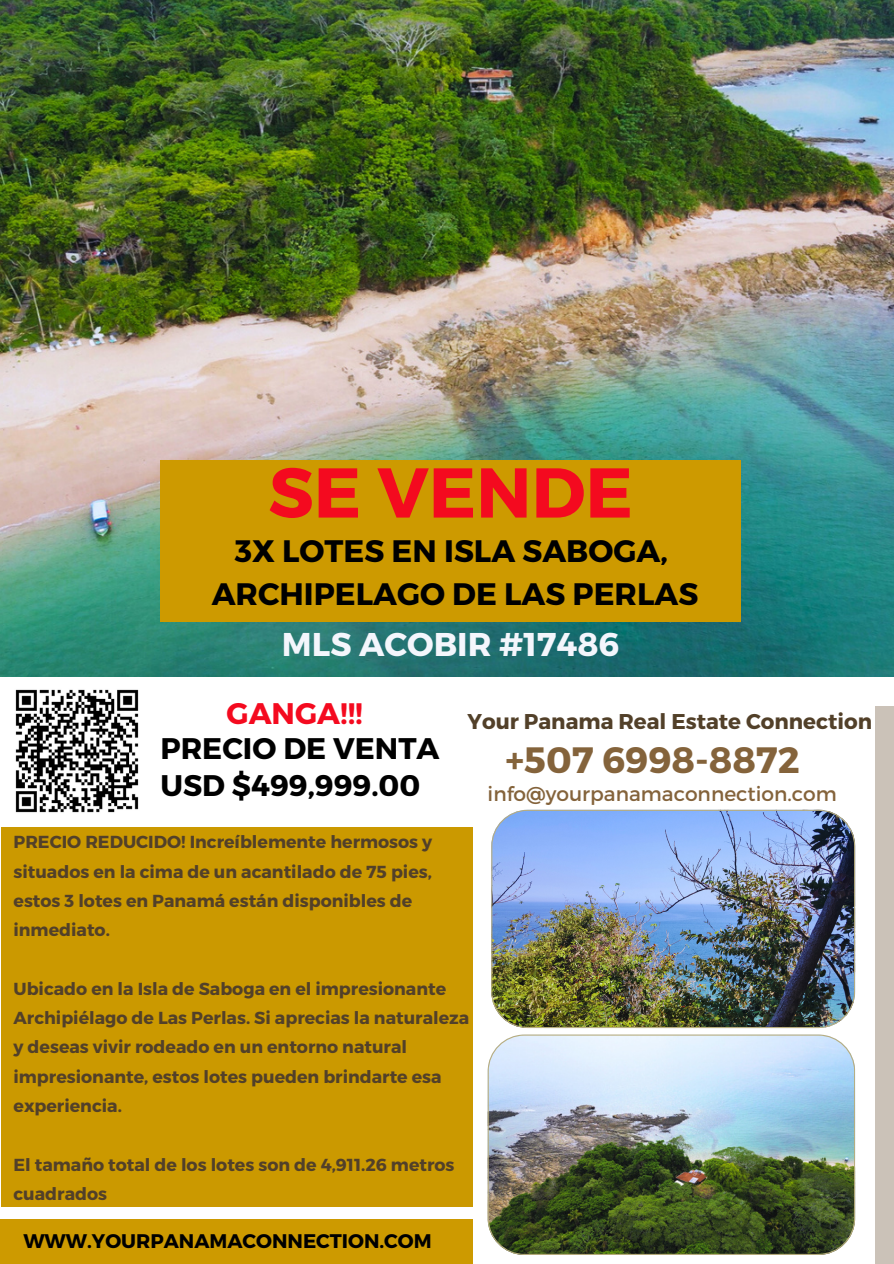
<style>
.page{position:relative;width:894px;height:1264px;background:#fff}
.page>*{position:absolute;margin:0;border:0;box-sizing:border-box;transform-origin:0 0}
.t1{font:700 70.35px "Montserrat";color:#f40a1f}
.t2{font:700 36.6px "Montserrat";color:#84633b}
.t3{font:700 32.85px "Montserrat";color:#f4f6fc}
.t4{font:700 31.05px "Montserrat";color:#000}
.t5{font:700 29.7px "Montserrat";color:#000}
.t6{font:700 29.7px "Montserrat";color:#f40a1f}
.t7{font:700 21.45px "Montserrat";color:#524029}
.t8{font:20.1px "Montserrat";color:#84633b}
.t9{font:700 19.65px "Montserrat";color:#000}
.t10{font:700 17.4px/29.2px "Montserrat";color:#524029}
</style>
<div class="page">
<img style="left:0;top:0;width:893px;height:676px">
<div style="left:1px;top:827px;width:471px;height:379px;background:#cb9900"></div>
<div style="left:0;top:1219px;width:472px;height:44px;background:#cd9a00"></div>
<img style="left:491px;top:809px;width:363px;height:219px">
<img style="left:487px;top:1034px;width:367px;height:220px">
<div style="left:875px;top:706px;width:18px;height:557px;background:#cbc2b8"></div>
<div style="left:160px;top:460px;width:580px;height:162px;background:#cd9a00"></div>
<img style="left:15px;top:689px;width:124px;height:124px">
<p class="t1" style="left:268px;top:447px;width:366px">SE VENDE</p>
<p class="t4" style="left:235px;top:531px;width:434px">3X LOTES EN ISLA SABOGA,</p>
<p class="t4" style="left:212px;top:573px;width:488px">ARCHIPELAGO DE LAS PERLAS</p>
<p class="t3" style="left:282px;top:623px;width:339px">MLS ACOBIR #17486</p>
<p class="t6" style="left:226px;top:693px;width:138px">GANGA!!!</p>
<p class="t5" style="left:160px;top:729px;width:280px">PRECIO DE VENTA</p>
<p class="t5" style="left:160px;top:766px;width:261px">USD $499,999.00</p>
<p class="t10" style="left:14px;top:826px;width:420px">PRECIO REDUCIDO! Increíblemente hermosos y situados en la cima de un acantilado de 75 pies, estos 3 lotes en Panamá están disponibles de inmediato.</p>
<p class="t7" style="left:467px;top:707px;width:406px">Your Panama Real Estate Connection</p>
<p class="t2" style="left:505px;top:736px;width:295px">+507 6998-8872</p>
<p class="t8" style="left:487px;top:780px;width:350px">info@yourpanamaconnection.com</p>
<p class="t10" style="left:14px;top:973px;width:457px">Ubicado en la Isla de Saboga en el impresionante Archipiélago de Las Perlas. Si aprecias la naturaleza y deseas vivir rodeado en un entorno natural impresionante, estos lotes pueden brindarte esa experiencia.</p>
<p class="t10" style="left:14px;top:1148px;width:442px">El tamaño total de los lotes son de 4,911.26 metros cuadrados</p>
<p class="t9" style="left:23px;top:1227px;width:410px">WWW.YOURPANAMACONNECTION.COM</p>
</div>
